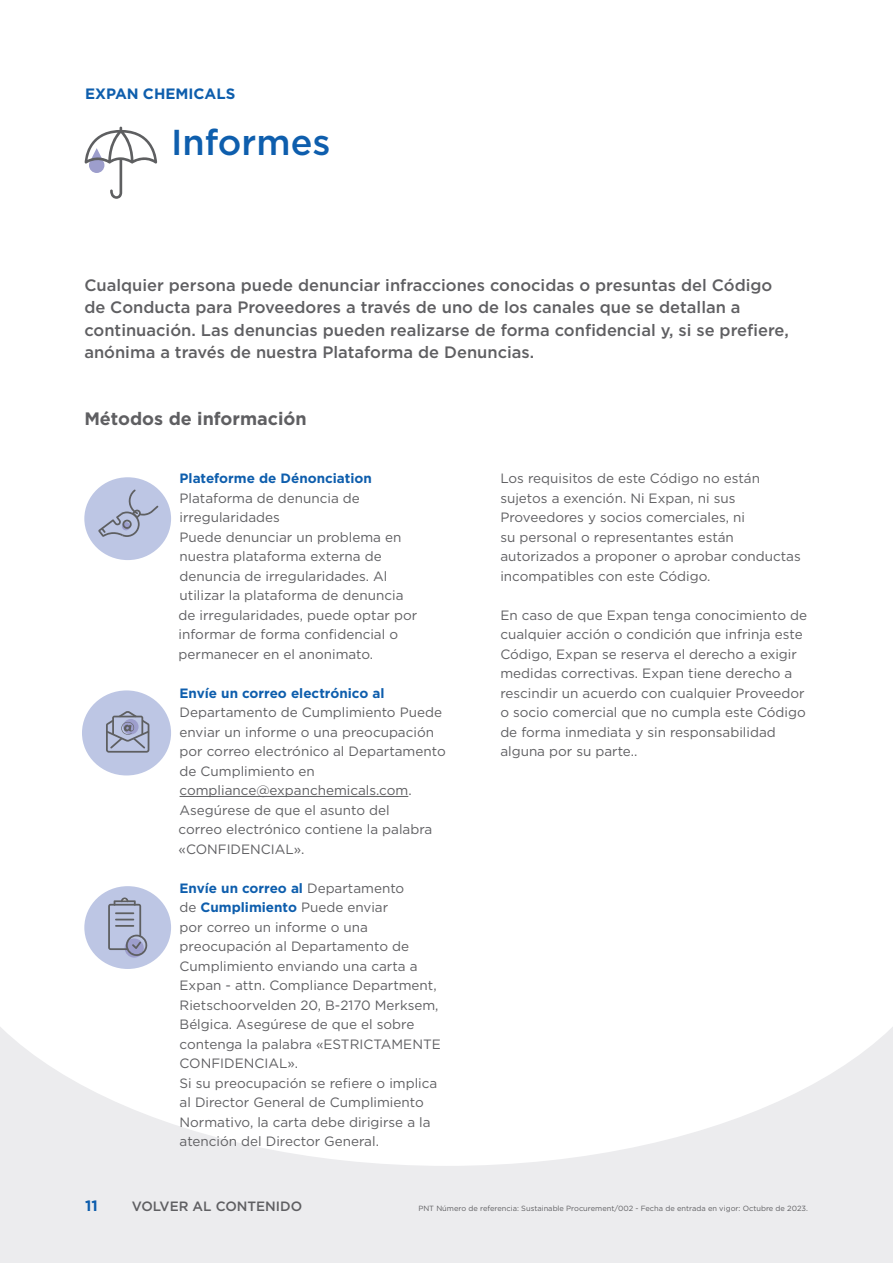
<style>
.page{position:relative;width:893px;height:1263px;background:#fff}
.page>*{position:absolute;margin:0;border:0;box-sizing:border-box;transform-origin:0 0}
.Header_1_Links{font:500 36px "Gotham";color:#0e5ead}
.Header_2{font:700 18px "Gotham";color:#5f5f62}
.Inleiding{font:500 16.5px/22.5px "Gotham";color:#5f5f62}
.t1{font:700 15px "Gotham";color:#0e5ead}
.Header_3{font:13.5px/19.5px "Gotham";color:#5f5f62}
.Header_3-2{font:700 13.5px "Gotham";color:#0e5ead}
.t2{font:500 13.5px "Gotham";color:#5f5f62}
.t3{font:7.5px "Gotham";color:#5f5f62}
.s1{font-weight:700;color:#0e5ead}
</style>
<div class="page">
<div style="left:0;top:913px;width:893px;height:350px;background:#ececee"></div>
<svg style="left:0;top:707px;width:893px;height:459px;fill:#fff"></svg>
<hr style="left:180px;top:796px;width:228px;height:1px;background:#5f5f62">
<svg style="left:85px;top:127px;width:72px;height:72px"></svg>
<div style="left:84px;top:477px;width:87px;height:83px;background:#bdc6e4;border-radius:50%"></div>
<svg style="left:98px;top:489px;width:60px;height:48px"></svg>
<div style="left:82px;top:690px;width:89px;height:85px;background:#bdc6e4;border-radius:50%"></div>
<svg style="left:106px;top:711px;width:43px;height:41px"></svg>
<div style="left:84px;top:886px;width:87px;height:83px;background:#bdc6e4;border-radius:50%"></div>
<div style="left:125px;top:938px;width:19px;height:20px;background:#abb0d7;border-radius:50%"></div>
<svg style="left:108px;top:897px;width:40px;height:60px"></svg>
<p class="t1" style="left:85px;top:84px;width:152px">EXPAN CHEMICALS</p>
<p class="Header_1_Links" style="left:171px;top:119px;width:161px">Informes</p>
<p class="Inleiding" style="left:84px;top:273px;width:706px">Cualquier persona puede denunciar infracciones conocidas o presuntas del Código de Conducta para Proveedores a través de uno de los canales que se detallan a continuación. Las denuncias pueden realizarse de forma confidencial y, si se prefiere, anónima a través de nuestra Plataforma de Denuncias.</p>
<p class="Header_2" style="left:84px;top:406px;width:224px">Métodos de información</p>
<p class="Header_3-2" style="left:180px;top:469px;width:194px">Plateforme de Dénonciation</p>
<p class="Header_3" style="left:180px;top:488px;width:182px">Plataforma de denuncia de irregularidades</p>
<p class="Header_3" style="left:179px;top:527px;width:240px">Puede denunciar un problema en nuestra plataforma externa de denuncia de irregularidades. Al utilizar la plataforma de denuncia de irregularidades, puede optar por informar de forma confidencial o permanecer en el anonimato.</p>
<p class="Header_3" style="left:180px;top:683px;width:268px"><span class="s1">Envíe un correo electrónico al<br></span>Departamento de Cumplimiento Puede enviar un informe o una preocupación por correo electrónico al Departamento de Cumplimiento en</p>
<p class="Header_3" style="left:179px;top:780px;width:255px">compliance@expanchemicals.com.<br>Asegúrese de que el asunto del correo electrónico contiene la palabra «CONFIDENCIAL».</p>
<p class="Header_3" style="left:180px;top:878px;width:263px"><span class="s1">Envíe un correo al</span> Departamento<br>de <span class="s1">Cumplimiento</span> Puede enviar<br>por correo un informe o una preocupación al Departamento de<br>Cumplimiento enviando una carta a<br>Expan - attn. Compliance Department,<br>Rietschoorvelden 20, B-2170 Merksem,<br>Bélgica. Asegúrese de que el sobre contenga la palabra «ESTRICTAMENTE<br>CONFIDENCIAL».</p>
<p class="Header_3" style="left:180px;top:1073px;width:259px">Si su preocupación se refiere o implica al Director General de Cumplimiento Normativo, la carta debe dirigirse a la atención del Director General.</p>
<p class="Header_3" style="left:500px;top:468px;width:302px">Los requisitos de este Código no están sujetos a exención. Ni Expan, ni sus Proveedores y socios comerciales, ni<br>su personal o representantes están autorizados a proponer o aprobar conductas incompatibles con este Código.</p>
<p class="Header_3" style="left:500px;top:605px;width:308px">En caso de que Expan tenga conocimiento de cualquier acción o condición que infrinja este Código, Expan se reserva el derecho a exigir medidas correctivas. Expan tiene derecho a rescindir un acuerdo con cualquier Proveedor o socio comercial que no cumpla este Código de forma inmediata y sin responsabilidad alguna por su parte..</p>
<p class="t1" style="left:85px;top:1196px;width:14px">11</p>
<p class="t2" style="left:132px;top:1197px;width:172px">VOLVER AL CONTENIDO</p>
<p class="t3" style="left:418px;top:1204px;width:391px">PNT Número de referencia: Sustainable Procurement/002 - Fecha de entrada en vigor: Octubre de 2023.</p>
</div>
